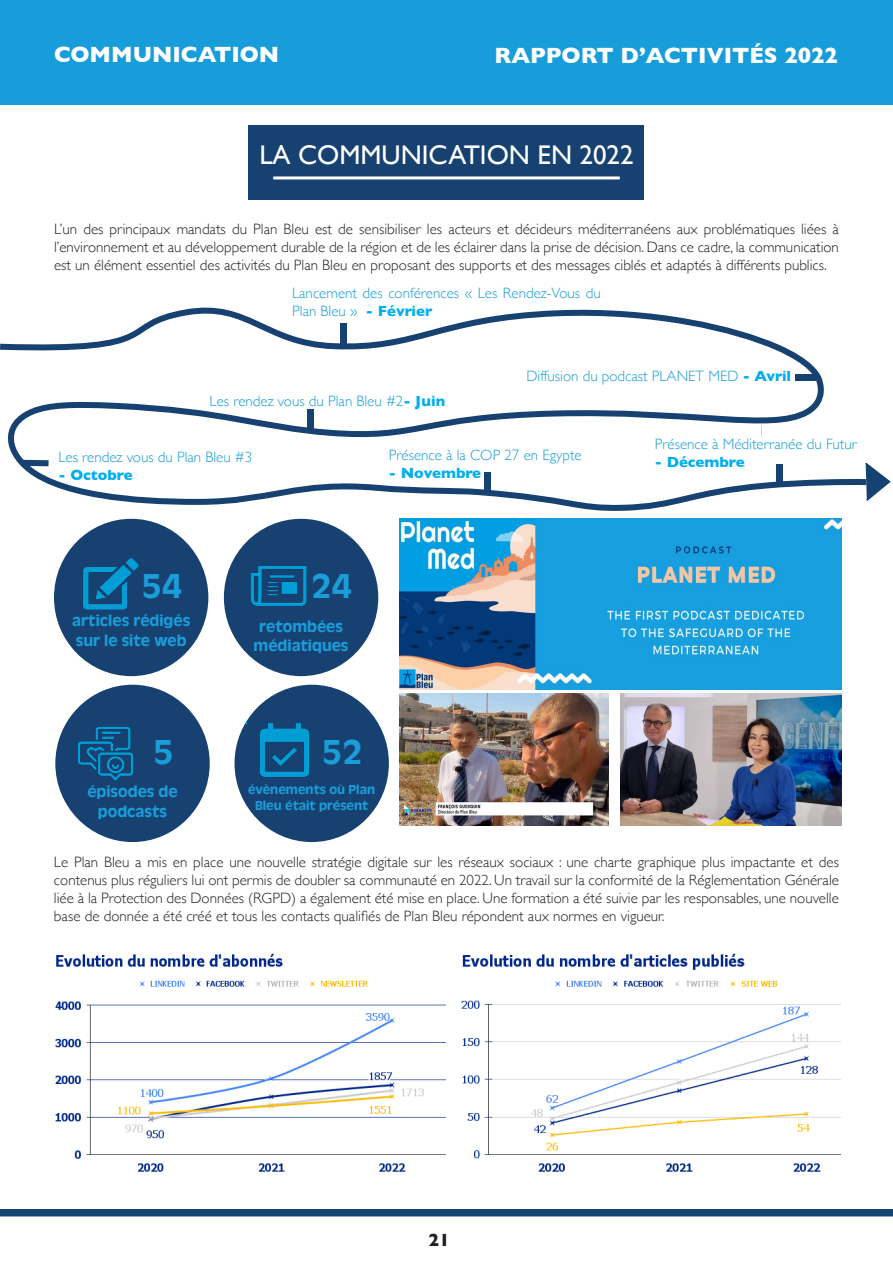
<style>
.page{position:relative;width:893px;height:1263px;background:#fff}
.page>*{position:absolute;margin:0;border:0;box-sizing:border-box;transform-origin:0 0}
.t1{font:500 36px "Antique Oli";color:#1a9dd9}
.t2{font:27px "Gill Sans";color:#fff}
.t3{font:700 22.5px "Gill Sans";color:#fff}
.t4{font:700 18px "Gill Sans";color:#231f20}
.t5{font:500 16.5px/19.8px "Antique Oli";color:#1a9dd9}
.t6{font:300 15px/18px "Gill Sans";color:#231f20;text-align:justify}
.t7{font:300 15px/18px "Gill Sans";color:#1a9dd9}
.t8{font:700 15px "Gill Sans";color:#00aeef}
.t9{font:500 13.5px/16.2px "Antique Oli";color:#1a9dd9;text-align:center}
.s1{font-weight:700;color:#00aeef}
</style>
<div class="page">
<div style="left:0;top:0;width:893px;height:105px;background:#179dd9"></div>
<svg style="left:0;top:307px;width:863px;height:204px"></svg>
<div style="left:249px;top:125px;width:395px;height:75px;background:#164171"></div>
<hr style="left:273px;top:176px;width:347px;height:3px;background:#fff">
<div style="left:54px;top:519px;width:154px;height:157px;background:#164171;border-radius:50%"></div>
<div style="left:0;top:1209px;width:893px;height:7px;background:#134273"></div>
<svg style="left:863px;top:462px;width:28px;height:39px"></svg>
<div style="left:308px;top:409px;width:6px;height:21px;background:#164171"></div>
<div style="left:340px;top:323px;width:7px;height:21px;background:#164171"></div>
<div style="left:795px;top:374px;width:21px;height:6px;background:#164171"></div>
<svg style="left:22px;top:460px;width:27px;height:6px"></svg>
<div style="left:485px;top:472px;width:6px;height:21px;background:#164171"></div>
<div style="left:777px;top:464px;width:6px;height:21px;background:#164171"></div>
<img style="left:400px;top:519px;width:442px;height:171px">
<img style="left:83px;top:558px;width:56px;height:52px">
<div style="left:224px;top:519px;width:154px;height:157px;background:#164171;border-radius:50%"></div>
<img style="left:250px;top:566px;width:57px;height:40px">
<div style="left:55px;top:685px;width:155px;height:157px;background:#164171;border-radius:50%"></div>
<img style="left:78px;top:727px;width:55px;height:54px">
<div style="left:235px;top:685px;width:154px;height:157px;background:#164171;border-radius:50%"></div>
<img style="left:247px;top:722px;width:63px;height:55px">
<img style="left:399px;top:694px;width:210px;height:132px">
<img style="left:621px;top:694px;width:221px;height:132px">
<img style="left:55px;top:953px;width:390px;height:219px">
<img style="left:461px;top:953px;width:379px;height:219px">
<h3 class="t3" style="left:54px;top:37px;width:227px">COMMUNICATION</h3>
<h3 class="t3" style="left:494px;top:38px;width:345px">RAPPORT D’ACTIVITÉS 2022</h3>
<p class="t2" style="left:259px;top:139px;width:376px">LA COMMUNICATION EN 2022</p>
<p class="t6" style="left:54px;top:219px;width:786px">L’un des principaux mandats du Plan Bleu est de sensibiliser les acteurs et décideurs méditerranéens aux problématiques liées à l’environnement et au développement durable de la région et de les éclairer dans la prise de décision. Dans ce cadre, la communication est un élément essentiel des activités du Plan Bleu en proposant des supports et des messages ciblés et adaptés à différents publics.</p>
<p class="t7" style="left:292px;top:283px;width:310px">Lancement des conférences « Les Rendez-Vous du<br>Plan Bleu » <span class="s1">- Février</span></p>
<p class="t7" style="left:210px;top:391px;width:237px">Les rendez vous du Plan Bleu #2<span class="s1">- Juin</span></p>
<p class="t7" style="left:526px;top:366px;width:266px">Diffusion du podcast PLANET MED <span class="s1">- Avril</span></p>
<p class="t7" style="left:59px;top:447px;width:195px">Les rendez vous du Plan Bleu #3</p>
<p class="t8" style="left:59px;top:463px;width:76px">- Octobre</p>
<p class="t7" style="left:389px;top:446px;width:194px">Présence à la COP 27 en Egypte</p>
<p class="t8" style="left:389px;top:461px;width:94px">- Novembre</p>
<p class="t1" style="left:141px;top:566px;width:43px">54</p>
<p class="t1" style="left:311px;top:566px;width:43px">24</p>
<p class="t5" style="left:72px;top:611px;width:120px">articles rédigés sur le site web</p>
<p class="t5" style="left:259px;top:616px;width:85px">retombées</p>
<p class="t5" style="left:254px;top:636px;width:96px">médiatiques</p>
<p class="t1" style="left:153px;top:732px;width:22px">5</p>
<p class="t1" style="left:322px;top:732px;width:43px">52</p>
<p class="t5" style="left:87px;top:782px;width:92px">épisodes de</p>
<p class="t5" style="left:98px;top:802px;width:71px">podcasts</p>
<p class="t9" style="left:248px;top:781px;width:128px">évènements où Plan<br>Bleu était présent</p>
<p class="t7" style="left:655px;top:434px;width:203px">Présence à Méditerranée du Futur</p>
<p class="t8" style="left:655px;top:450px;width:91px">- Décembre</p>
<p class="t6" style="left:54px;top:852px;width:786px">Le Plan Bleu a mis en place une nouvelle stratégie digitale sur les réseaux sociaux : une charte graphique plus impactante et des contenus plus réguliers lui ont permis de doubler sa communauté en 2022. Un travail sur la conformité de la Réglementation Générale liée à la Protection des Données (RGPD) a également été mise en place. Une formation a été suivie par les responsables, une nouvelle base de donnée a été créé et tous les contacts qualifiés de Plan Bleu répondent aux normes en vigueur.</p>
<p class="t4" style="left:428px;top:1225px;width:23px">21</p>
</div>
